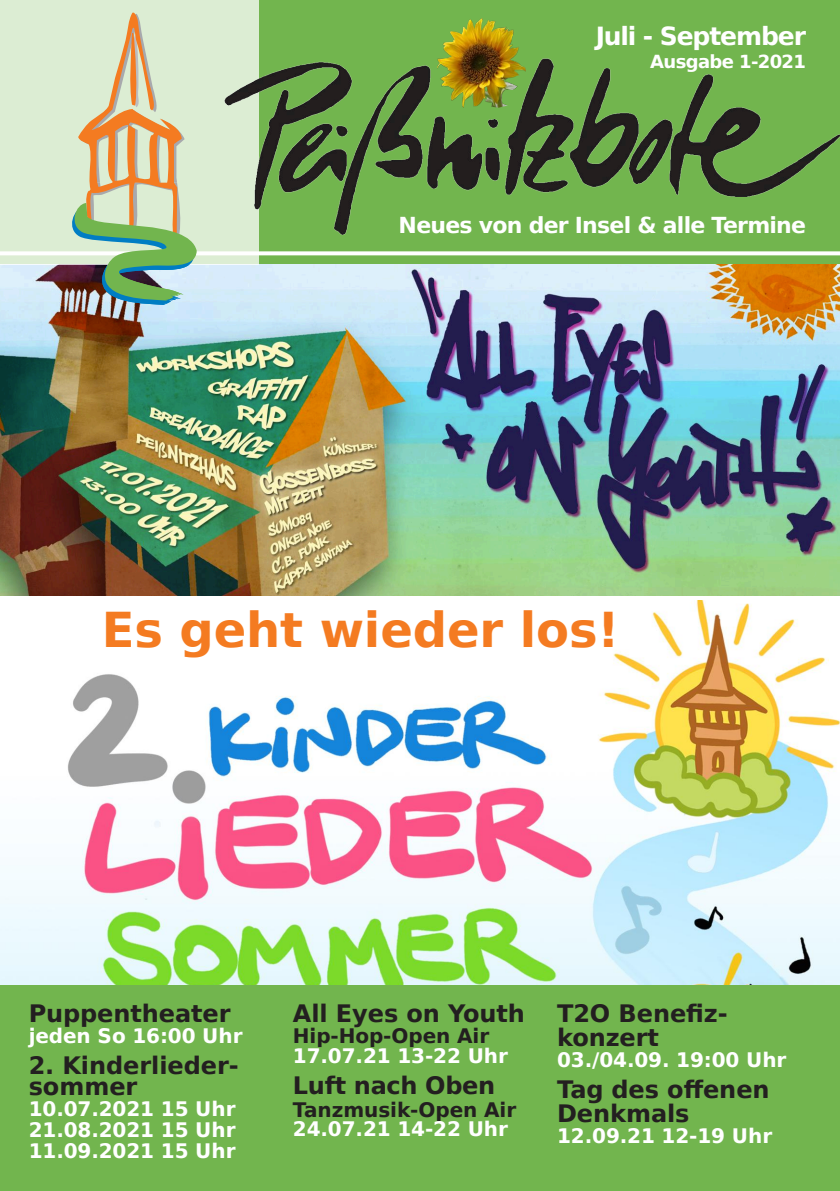
<style>
.page{position:relative;width:840px;height:1191px;background:#fff}
.page>*{position:absolute;margin:0;border:0;box-sizing:border-box;transform-origin:0 0}
.t1{font:700 48px "DejaVu Sans";letter-spacing:-.005em;color:#f47b21}
.t2{font:700 25px "DejaVu Sans";letter-spacing:-.045em;color:#fff}
.t3{font:700 24px/24px "DejaVu Sans";letter-spacing:-.005em;color:#231f20}
.t4{font:700 22px "DejaVu Sans";letter-spacing:-.035em;color:#fff}
.t5{font:700 20px/21px "DejaVu Sans";letter-spacing:-.005em;color:#fff;text-align:justify}
.t6{font:700 20px "DejaVu Sans";letter-spacing:-.005em;color:#231f20}
.t7{font:700 18px "DejaVu Sans";letter-spacing:-.035em;color:#fff}
</style>
<div class="page">
<img style="left:0;top:600px;width:839px;height:385px">
<img style="left:0;top:264px;width:839px;height:331px">
<div style="left:0;top:0;width:839px;height:264px;background:#72b54e"></div>
<div style="left:0;top:0;width:258px;height:264px;background:#dcedd3"></div>
<svg style="left:0;top:251px;width:202px;height:4px"></svg>
<div style="left:0;top:985px;width:839px;height:206px;background:#72b54e"></div>
<img style="left:202px;top:16px;width:637px;height:247px">
<svg style="left:66px;top:13px;width:130px;height:292px"></svg>
<img style="left:437px;top:19px;width:88px;height:88px">
<p class="t2" style="left:595px;top:21px;width:212px">Juli - September</p>
<p class="t7" style="left:649px;top:51px;width:157px">Ausgabe 1-2021</p>
<p class="t4" style="left:398px;top:213px;width:409px">Neues von der Insel &amp; alle Termine</p>
<h1 class="t1" style="left:102px;top:603px;width:518px">Es geht wieder los!</h1>
<p class="t3" style="left:29px;top:1001px;width:203px">Puppentheater</p>
<p class="t5" style="left:29px;top:1025px;width:215px">jeden So 16:00 Uhr</p>
<p class="t3" style="left:29px;top:1055px;width:211px;line-height:21px">2. Kinderlieder‐ sommer</p>
<p class="t5" style="left:29px;top:1098px;width:208px">10.07.2021 15 Uhr 21.08.2021 15 Uhr 11.09.2021 15 Uhr</p>
<p class="t3" style="left:293px;top:1001px;width:233px">All Eyes on Youth</p>
<p class="t6" style="left:293px;top:1024px;width:198px">Hip-Hop-Open Air</p>
<p class="t5" style="left:293px;top:1045px;width:216px">17.07.21 13-22 Uhr</p>
<p class="t3" style="left:293px;top:1073px;width:204px">Luft nach Oben</p>
<p class="t6" style="left:293px;top:1098px;width:225px">Tanzmusik-Open Air</p>
<p class="t5" style="left:293px;top:1119px;width:216px">24.07.21 14-22 Uhr</p>
<p class="t3" style="left:557px;top:1001px;width:172px">T2O Benefiz&shy;konzert</p>
<p class="t5" style="left:557px;top:1049px;width:231px">03./04.09. 19:00 Uhr</p>
<p class="t3" style="left:557px;top:1077px;width:214px">Tag des offenen<br>Denkmals</p>
<p class="t5" style="left:557px;top:1125px;width:216px">12.09.21 12-19 Uhr</p>
</div>
